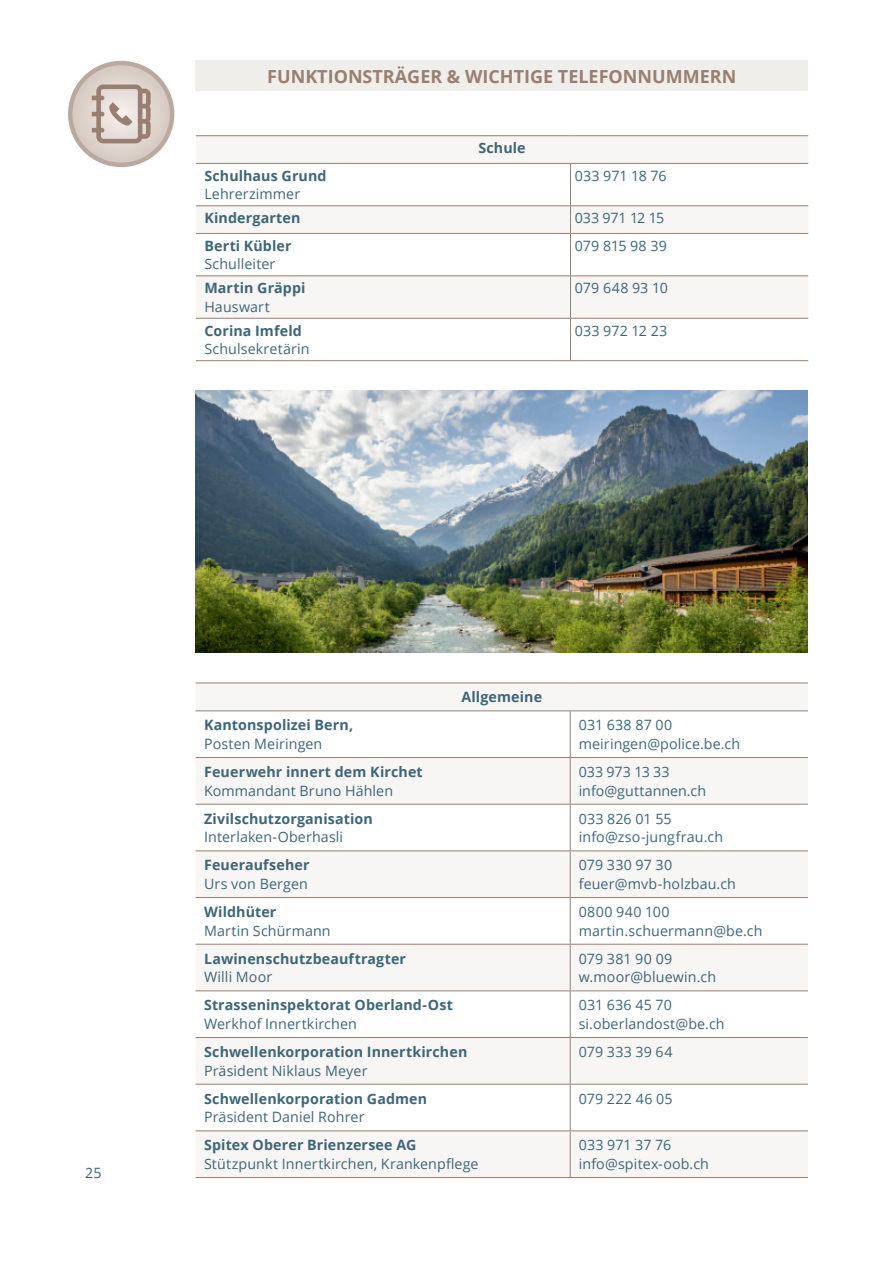
<style>
.page{position:relative;width:893px;height:1263px;background:#fff}
.page>*{position:absolute;margin:0;border:0;box-sizing:border-box;transform-origin:0 0}
.t1{font:700 18px "Open Sans";color:#987f72}
.t2{font:14.25px/18.8px "Open Sans";letter-spacing:.01em;color:#3e6678}
.t3{font:700 14.25px "Open Sans";letter-spacing:.01em;color:#3e6678}
.t4{font:14.25px "Open Sans";letter-spacing:-.015em;color:#3e6678}
</style>
<div class="page">
<hr style="left:0;top:0;width:1px;height:1263px;background:#e4dfda">
<div style="left:196px;top:61px;width:612px;height:30px;background:#f0eeeb"></div>
<img style="left:196px;top:390px;width:612px;height:263px">
<svg style="left:196px;top:136px;width:612px;height:182px;fill:#f7f6f4"></svg>
<hr style="left:196px;top:205px;width:374px;height:1px;background:#987f72">
<hr style="left:570px;top:205px;width:238px;height:1px;background:#987f72">
<hr style="left:570px;top:164px;width:1px;height:41px;background:#987f72">
<svg style="left:570px;top:206px;width:1px;height:27px"></svg>
<hr style="left:570px;top:234px;width:1px;height:41px;background:#987f72">
<hr style="left:570px;top:276px;width:1px;height:42px;background:#987f72">
<hr style="left:570px;top:319px;width:1px;height:41px;background:#987f72">
<hr style="left:196px;top:233px;width:374px;height:1px;background:#987f72">
<hr style="left:570px;top:233px;width:238px;height:1px;background:#987f72">
<hr style="left:196px;top:275px;width:374px;height:1px;background:#987f72">
<hr style="left:570px;top:275px;width:238px;height:1px;background:#987f72">
<hr style="left:196px;top:318px;width:374px;height:1px;background:#987f72">
<hr style="left:570px;top:318px;width:238px;height:1px;background:#987f72">
<hr style="left:196px;top:360px;width:374px;height:1px;background:#987f72">
<hr style="left:570px;top:360px;width:238px;height:1px;background:#987f72">
<hr style="left:196px;top:135px;width:374px;height:1px;background:#987f72">
<hr style="left:570px;top:135px;width:238px;height:1px;background:#987f72">
<hr style="left:196px;top:163px;width:374px;height:1px;background:#987f72">
<hr style="left:570px;top:163px;width:238px;height:1px;background:#987f72">
<svg style="left:196px;top:683px;width:612px;height:494px;fill:#f7f6f4"></svg>
<hr style="left:196px;top:757px;width:374px;height:1px;background:#987f72">
<hr style="left:570px;top:757px;width:238px;height:1px;background:#987f72">
<hr style="left:570px;top:711px;width:1px;height:46px;background:#987f72">
<hr style="left:570px;top:758px;width:1px;height:46px;background:#987f72">
<hr style="left:570px;top:804px;width:1px;height:46px;background:#987f72">
<hr style="left:570px;top:851px;width:1px;height:46px;background:#987f72">
<hr style="left:570px;top:898px;width:1px;height:46px;background:#987f72">
<hr style="left:570px;top:944px;width:1px;height:46px;background:#987f72">
<hr style="left:570px;top:991px;width:1px;height:46px;background:#987f72">
<hr style="left:570px;top:1038px;width:1px;height:46px;background:#987f72">
<hr style="left:570px;top:1084px;width:1px;height:46px;background:#987f72">
<hr style="left:570px;top:1131px;width:1px;height:46px;background:#987f72">
<hr style="left:196px;top:804px;width:374px;height:1px;background:#987f72">
<hr style="left:570px;top:804px;width:238px;height:1px;background:#987f72">
<hr style="left:196px;top:850px;width:374px;height:1px;background:#987f72">
<hr style="left:570px;top:850px;width:238px;height:1px;background:#987f72">
<hr style="left:196px;top:897px;width:374px;height:1px;background:#987f72">
<hr style="left:570px;top:897px;width:238px;height:1px;background:#987f72">
<hr style="left:196px;top:944px;width:374px;height:1px;background:#987f72">
<hr style="left:570px;top:944px;width:238px;height:1px;background:#987f72">
<hr style="left:196px;top:990px;width:374px;height:1px;background:#987f72">
<hr style="left:570px;top:990px;width:238px;height:1px;background:#987f72">
<hr style="left:196px;top:1037px;width:374px;height:1px;background:#987f72">
<hr style="left:570px;top:1037px;width:238px;height:1px;background:#987f72">
<hr style="left:196px;top:1084px;width:374px;height:1px;background:#987f72">
<hr style="left:570px;top:1084px;width:238px;height:1px;background:#987f72">
<hr style="left:196px;top:1130px;width:374px;height:1px;background:#987f72">
<hr style="left:570px;top:1130px;width:238px;height:1px;background:#987f72">
<hr style="left:196px;top:1177px;width:374px;height:1px;background:#987f72">
<hr style="left:570px;top:1177px;width:238px;height:1px;background:#987f72">
<hr style="left:196px;top:682px;width:374px;height:1px;background:#987f72">
<hr style="left:570px;top:682px;width:238px;height:1px;background:#987f72">
<hr style="left:196px;top:710px;width:374px;height:1px;background:#987f72">
<hr style="left:570px;top:710px;width:238px;height:1px;background:#987f72">
<svg style="left:70px;top:63px;width:102px;height:102px;background:#d6cac2"></svg>
<div style="left:68px;top:61px;width:106px;height:106px;border:4px solid #baa99f;border-radius:50%"></div>
<svg style="left:92px;top:85px;width:59px;height:58px;background:#c7b8b0"></svg>
<p class="t1" style="left:267px;top:64px;width:471px">FUNKTIONSTRÄGER &amp; WICHTIGE TELEFONNUMMERN</p>
<p class="t3" style="left:204px;top:165px;width:124px">Schulhaus Grund</p>
<p class="t2" style="left:204px;top:184px;width:97px">Lehrerzimmer</p>
<p class="t3" style="left:478px;top:138px;width:49px">Schule</p>
<p class="t2" style="left:575px;top:166px;width:93px">033 971 18 76</p>
<p class="t3" style="left:204px;top:208px;width:98px">Kindergarten</p>
<p class="t4" style="left:575px;top:208px;width:91px">033 971 12 15</p>
<p class="t3" style="left:204px;top:235px;width:89px">Berti Kübler</p>
<p class="t2" style="left:204px;top:255px;width:73px">Schulleiter</p>
<p class="t2" style="left:575px;top:236px;width:94px">079 815 98 39</p>
<p class="t3" style="left:204px;top:278px;width:103px">Martin Gräppi</p>
<p class="t2" style="left:204px;top:297px;width:67px">Hauswart</p>
<p class="t3" style="left:204px;top:320px;width:99px">Corina Imfeld</p>
<p class="t2" style="left:204px;top:339px;width:107px">Schulsekretärin</p>
<p class="t2" style="left:575px;top:278px;width:95px">079 648 93 10</p>
<p class="t2" style="left:575px;top:321px;width:94px">033 972 12 23</p>
<p class="t2" style="left:85px;top:1163px;width:18px">25</p>
<p class="t3" style="left:461px;top:687px;width:82px">Allgemeine</p>
<p class="t3" style="left:204px;top:715px;width:151px">Kantonspolizei Bern,</p>
<p class="t2" style="left:204px;top:734px;width:120px">Posten Meiringen</p>
<p class="t2" style="left:579px;top:715px;width:163px">031 638 87 00 meiringen@police.be.ch</p>
<p class="t3" style="left:204px;top:762px;width:220px">Feuerwehr innert dem Kirchet</p>
<p class="t2" style="left:204px;top:781px;width:191px">Kommandant Bruno Hählen</p>
<p class="t2" style="left:579px;top:762px;width:129px">033 973 13 33 info@guttannen.ch</p>
<p class="t3" style="left:204px;top:808px;width:170px">Zivilschutzorganisation</p>
<p class="t2" style="left:204px;top:827px;width:141px">Interlaken-Oberhasli</p>
<p class="t2" style="left:579px;top:809px;width:146px">033 826 01 55 info@zso-jungfrau.ch</p>
<p class="t3" style="left:204px;top:855px;width:107px">Feueraufseher</p>
<p class="t2" style="left:204px;top:874px;width:105px">Urs von Bergen</p>
<p class="t2" style="left:579px;top:855px;width:159px">079 330 97 30 feuer@mvb-holzbau.ch</p>
<p class="t3" style="left:204px;top:902px;width:74px">Wildhüter</p>
<p class="t2" style="left:204px;top:921px;width:128px">Martin Schürmann</p>
<p class="t2" style="left:579px;top:902px;width:185px">0800 940 100 martin.schuermann@be.ch</p>
<p class="t3" style="left:204px;top:948px;width:203px">Lawinenschutzbeauftragter</p>
<p class="t2" style="left:204px;top:967px;width:70px">Willi Moor</p>
<p class="t2" style="left:579px;top:949px;width:139px">079 381 90 09 w.moor@bluewin.ch</p>
<p class="t3" style="left:204px;top:995px;width:250px">Strasseninspektorat Oberland-Ost</p>
<p class="t2" style="left:204px;top:1014px;width:154px">Werkhof Innertkirchen</p>
<p class="t2" style="left:579px;top:995px;width:147px">031 636 45 70 si.oberlandost@be.ch</p>
<p class="t3" style="left:204px;top:1042px;width:265px">Schwellenkorporation Innertkirchen</p>
<p class="t2" style="left:204px;top:1061px;width:165px">Präsident Niklaus Meyer</p>
<p class="t2" style="left:579px;top:1042px;width:95px">079 333 39 64</p>
<p class="t3" style="left:204px;top:1088px;width:225px">Schwellenkorporation Gadmen</p>
<p class="t2" style="left:204px;top:1107px;width:162px">Präsident Daniel Rohrer</p>
<p class="t2" style="left:579px;top:1089px;width:95px">079 222 46 05</p>
<p class="t3" style="left:204px;top:1135px;width:214px">Spitex Oberer Brienzersee AG</p>
<p class="t2" style="left:204px;top:1154px;width:276px">Stützpunkt Innertkirchen, Krankenpflege</p>
<p class="t2" style="left:579px;top:1135px;width:132px">033 971 37 76 info@spitex-oob.ch</p>
</div>
